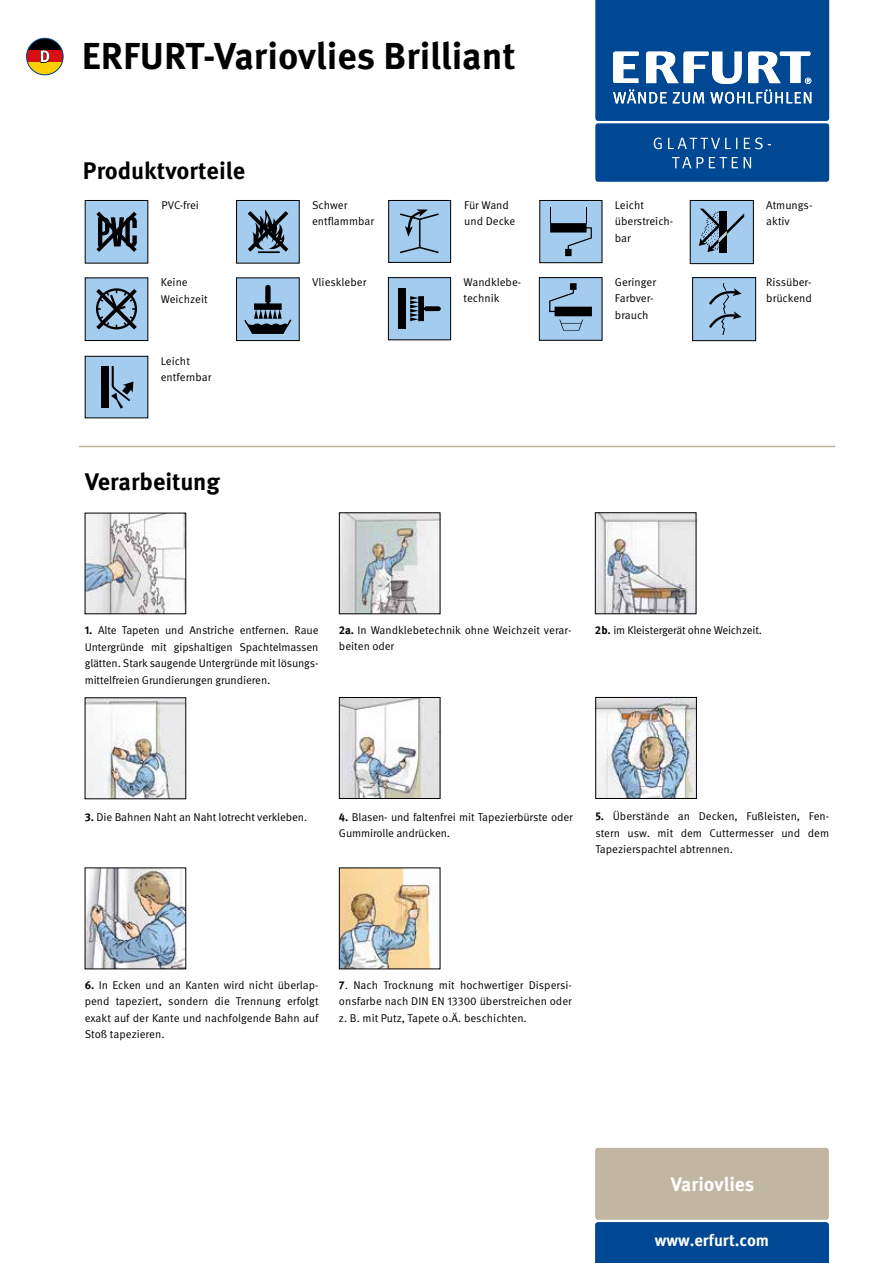
<style>
.page{position:relative;width:893px;height:1263px;background:#fff}
.page>*{position:absolute;margin:0;border:0;box-sizing:border-box;transform-origin:0 0}
.t1{font:700 37.5px "Meta Pro";color:#000}
.t2{font:700 24px "Meta Pro";color:#000}
.t3{font:700 19.5px "Meta Pro";color:#fff}
.t4{font:700 16.5px "Meta Pro";color:#fff}
.t5{font:11.25px/16.5px "Meta Pro";letter-spacing:-.005em;color:#000}
.s1{font-weight:700}
</style>
<div class="page">
<div style="left:86px;top:201px;width:61px;height:61px;background:#a3ccee"></div>
<svg style="left:96px;top:212px;width:41px;height:40px"></svg>
<div style="left:237px;top:201px;width:62px;height:62px;background:#a3ccee"></div>
<svg style="left:248px;top:209px;width:40px;height:44px"></svg>
<div style="left:236px;top:200px;width:63px;height:63px;border:1px solid #000"></div>
<div style="left:389px;top:201px;width:61px;height:61px;background:#a3ccee"></div>
<svg style="left:400px;top:209px;width:39px;height:45px"></svg>
<div style="left:388px;top:200px;width:63px;height:63px;border:1px solid #000"></div>
<div style="left:540px;top:201px;width:62px;height:61px;background:#a3ccee"></div>
<svg style="left:550px;top:207px;width:42px;height:49px"></svg>
<div style="left:540px;top:200px;width:62px;height:63px;border:1px solid #000"></div>
<div style="left:691px;top:201px;width:62px;height:62px;background:#a3ccee"></div>
<svg style="left:699px;top:209px;width:45px;height:43px"></svg>
<div style="left:690px;top:200px;width:63px;height:64px;border:1px solid #000"></div>
<div style="left:86px;top:278px;width:61px;height:62px;background:#a3ccee"></div>
<div style="left:96px;top:288px;width:41px;height:41px;border:2px solid #000;border-radius:50%"></div>
<svg style="left:96px;top:289px;width:41px;height:40px"></svg>
<div style="left:237px;top:278px;width:62px;height:62px;background:#a3ccee"></div>
<svg style="left:244px;top:284px;width:48px;height:50px"></svg>
<div style="left:236px;top:278px;width:63px;height:63px;border:1px solid #000"></div>
<svg style="left:541px;top:279px;width:59px;height:59px;background:#8bafcc"></svg>
<div style="left:539px;top:277px;width:63px;height:63px;border:1px solid #000"></div>
<svg style="left:694px;top:279px;width:60px;height:60px;background:#97bedd"></svg>
<div style="left:692px;top:277px;width:64px;height:64px;border:1px solid #000"></div>
<svg style="left:87px;top:358px;width:59px;height:58px;background:#88abc8"></svg>
<svg style="left:595px;top:0;width:234px;height:121px;background:#2864a4"></svg>
<div style="left:595px;top:123px;width:234px;height:59px;background:#004894;border-radius:3px"></div>
<svg style="left:672px;top:157px;width:79px;height:11px"></svg>
<svg style="left:654px;top:137px;width:117px;height:12px"></svg>
<div style="left:389px;top:278px;width:61px;height:61px;background:#a3ccee"></div>
<svg style="left:410px;top:296px;width:31px;height:25px"></svg>
<div style="left:398px;top:288px;width:8px;height:41px;background:#000"></div>
<div style="left:388px;top:277px;width:63px;height:63px;border:1px solid #000"></div>
<hr style="left:79px;top:446px;width:756px;height:1px;background:#c1b6a2">
<svg style="left:595px;top:1147px;width:234px;height:116px;background:#7e919f"></svg>
<div style="left:27px;top:38px;width:36px;height:37px;background:#000;border-radius:18px"></div>
<div style="left:27px;top:50px;width:36px;height:25px;background:#d70f15"></div>
<svg style="left:27px;top:63px;width:36px;height:12px"></svg>
<div style="left:27px;top:38px;width:36px;height:37px;border:1px solid #004894;border-radius:50%"></div>
<svg style="left:41px;top:51px;width:9px;height:12px"></svg>
<img style="left:87px;top:515px;width:97px;height:97px">
<img style="left:597px;top:514px;width:97px;height:98px">
<div style="left:595px;top:512px;width:101px;height:102px;border:1px solid #000"></div>
<img style="left:341px;top:514px;width:97px;height:98px">
<div style="left:339px;top:512px;width:101px;height:102px;border:1px solid #000"></div>
<img style="left:87px;top:699px;width:97px;height:98px">
<img style="left:597px;top:699px;width:98px;height:98px">
<div style="left:595px;top:697px;width:102px;height:102px;border:1px solid #000"></div>
<img style="left:341px;top:699px;width:97px;height:98px">
<div style="left:339px;top:697px;width:101px;height:102px;border:1px solid #000"></div>
<img style="left:87px;top:869px;width:97px;height:98px">
<img style="left:341px;top:869px;width:91px;height:98px">
<h3 class="t4" style="left:40px;top:44px;width:12px">D</h3>
<h1 class="t1" style="left:82px;top:27px;width:435px">ERFURT-Variovlies Brilliant</h1>
<h2 class="t2" style="left:83px;top:152px;width:164px">Produktvorteile</h2>
<p class="t5" style="left:615px;top:196px;width:60px">Leicht überstreich&shy;bar</p>
<p class="t5" style="left:312px;top:196px;width:63px">Schwer entflammbar</p>
<p class="t5" style="left:464px;top:196px;width:53px">Für Wand und Decke</p>
<p class="t5" style="left:162px;top:196px;width:39px">PVC-frei</p>
<p class="t5" style="left:766px;top:196px;width:48px">Atmungs&shy;aktiv</p>
<p class="t5" style="left:161px;top:273px;width:48px">Keine<br>Weichzeit</p>
<p class="t5" style="left:312px;top:273px;width:56px">Vlieskleber</p>
<p class="t5" style="left:615px;top:273px;width:43px">Geringer<br>Farbver&shy;brauch</p>
<p class="t5" style="left:766px;top:273px;width:47px">Rissüber&shy;brückend</p>
<p class="t5" style="left:161px;top:352px;width:52px">Leicht entfernbar</p>
<p class="t5" style="left:463px;top:273px;width:59px">Wandklebe&shy;technik</p>
<h2 class="t2" style="left:85px;top:463px;width:137px">Verarbeitung</h2>
<p class="t5" style="left:85px;top:621px;width:235px;text-align:justify"><span class="s1">1.</span> Alte Tapeten und Anstriche entfernen. Raue Untergründe mit gipshaltigen Spachtelmassen glätten. Stark saugende Untergründe mit lösungs&shy;mittelfreien Grundierungen grundieren.</p>
<p class="t5" style="left:339px;top:621px;width:234px"><span class="s1">2a.</span> In Wandklebetechnik ohne Weichzeit verar-</p>
<p class="t5" style="left:595px;top:621px;width:169px"><span class="s1">2b.</span> im Kleistergerät ohne Weichzeit.</p>
<p class="t5" style="left:339px;top:637px;width:57px">beiten oder</p>
<p class="t5" style="left:85px;top:808px;width:224px"><span class="s1">3.</span> Die Bahnen Naht an Naht lotrecht verkleben.</p>
<p class="t5" style="left:595px;top:807px;width:235px;text-align:justify"><span class="s1">5.</span> Überstände an Decken, Fußleisten, Fen&shy;stern usw. mit dem Cuttermesser und dem Tapezierspachtel abtrennen.</p>
<p class="t5" style="left:339px;top:808px;width:235px"><span class="s1">4.</span> Blasen- und faltenfrei mit Tapezierbürste oder<br>Gummirolle andrücken.</p>
<p class="t5" style="left:85px;top:976px;width:235px;text-align:justify"><span class="s1">6.</span> In Ecken und an Kanten wird nicht überlap&shy;pend tapeziert, sondern die Trennung erfolgt exakt auf der Kante und nachfolgende Bahn auf Stoß tapezieren.</p>
<p class="t5" style="left:339px;top:976px;width:234px;text-align:justify"><span class="s1">7</span>. Nach Trocknung mit hochwertiger Dispersi&shy;onsfarbe nach DIN EN 13300 überstreichen oder z. B. mit Putz, Tapete o.Ä. beschichten.</p>
<h3 class="t3" style="left:671px;top:1168px;width:85px">Variovlies</h3>
<h3 class="t4" style="left:655px;top:1227px;width:116px">www.erfurt.com</h3>
</div>
